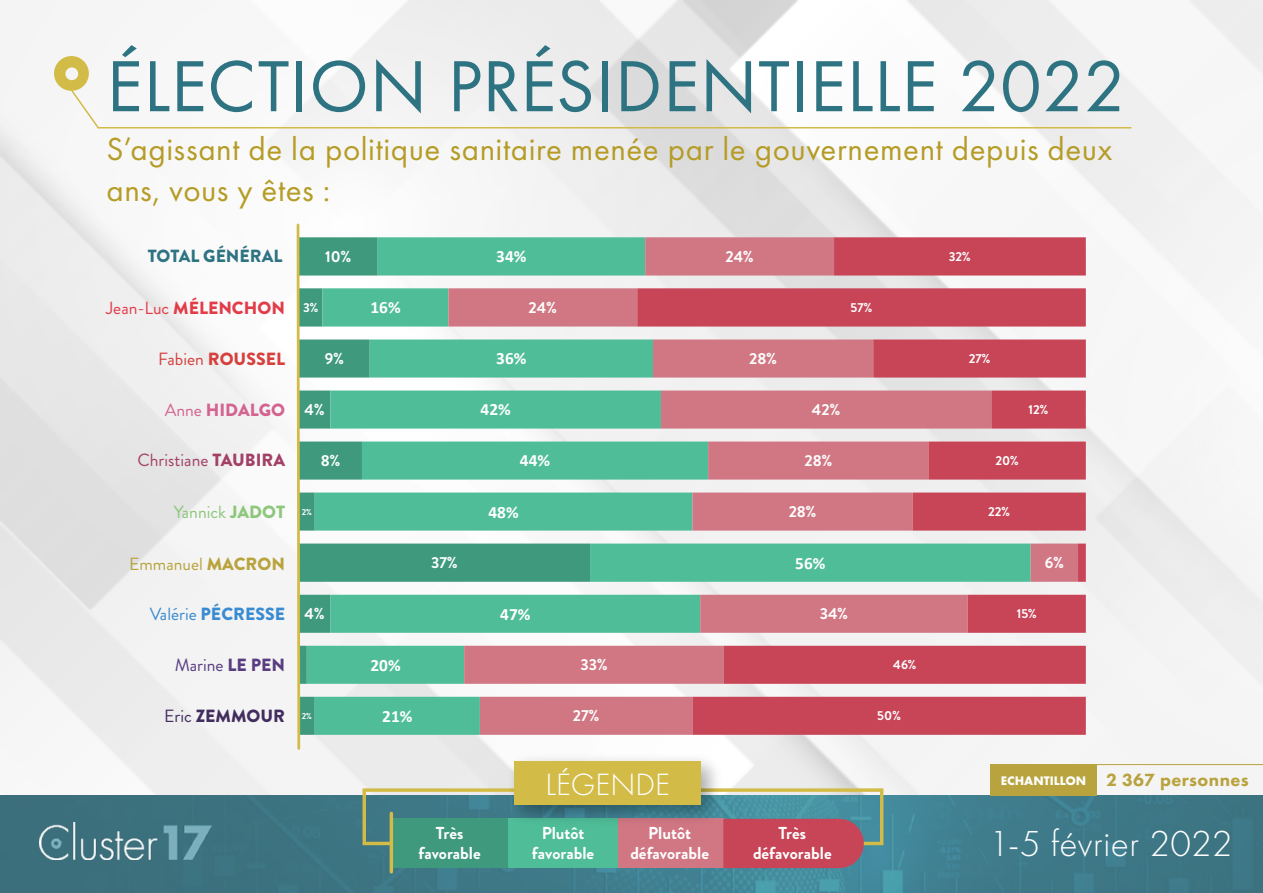
<style>
.page{position:relative;width:1263px;height:893px;background:#fff}
.page>*{position:absolute;margin:0;border:0;box-sizing:border-box;transform-origin:0 0}
.t1{font:75px "Futura PT";letter-spacing:.005em;color:#2e7382}
.t2{font:300 37.5px "Futura PT";letter-spacing:.01em;color:#fff}
.t3{font:33px/40.5px "Futura PT";letter-spacing:.015em;color:#b59c26}
.t4{font:300 31.95px "Futura PT";color:#fff}
.t5{font:800 24px "Futura PT";color:#fff}
.t6{font:800 18.3px "Futura PT";letter-spacing:.02em;color:#b8a33e}
.t7{font:17.7px "Brandon Grotesque";color:#a34066}
.t8{font:900 17.7px "Brandon Grotesque";color:#e33c49}
.t9{font:900 17.7px "Brandon Grotesque";color:#398bd2}
.t10{font:17.7px "Brandon Grotesque";color:#b8a33d}
.t11{font:900 17.7px "Brandon Grotesque";color:#d6403d}
.t12{font:17.7px "Brandon Grotesque";color:#8cc77b}
.t13{font:900 17.7px "Brandon Grotesque";color:#d4638f}
.t14{font:17.7px "Brandon Grotesque";color:#593d82}
.t15{font:900 17.7px "Brandon Grotesque";color:#422e5e}
.t16{font:900 17.55px "Brandon Grotesque";color:#2e7382}
.t17{font:700 17.25px/20.7px "Brandon Grotesque";color:#fff;text-align:center}
.t18{font:700 17.25px "Calibri";letter-spacing:.005em;color:#fff}
.t19{font:700 15.9px "Brandon Grotesque";letter-spacing:.005em;color:#fff}
.t20{font:700 12.9px "Brandon Grotesque";letter-spacing:.005em;color:#fff}
.t21{font:700 8.7px "Brandon Grotesque";color:#fff}
.s1{font-weight:400}
.s2{font-weight:900}
.s3{font-weight:700;font-size:12.9px;color:#fff}
</style>
<div class="page">
<img style="left:0;top:0;width:1263px;height:795px">
<img style="left:0;top:795px;width:1263px;height:98px">
<img style="left:39px;top:822px;width:173px;height:38px">
<svg style="left:307px;top:237px;width:141px;height:498px;fill:#4fbd98"></svg>
<svg style="left:448px;top:237px;width:189px;height:498px;fill:#4fbd98"></svg>
<svg style="left:637px;top:237px;width:449px;height:498px;background:#c6878e"></svg>
<hr style="left:98px;top:127px;width:1033px;height:1px;background:#d3bb47">
<svg style="left:54px;top:56px;width:47px;height:74px"></svg>
<svg style="left:295px;top:222px;width:7px;height:529px"></svg>
<div style="left:990px;top:764px;width:106px;height:31px;background:#b8a33e"></div>
<hr style="left:1096px;top:764px;width:167px;height:1px;background:#b8a33e">
<div style="left:362px;top:788px;width:521px;height:57px;border:3px solid #d3bb47"></div>
<div style="left:391px;top:819px;width:117px;height:49px;background:#3f997c"></div>
<div style="left:508px;top:819px;width:110px;height:49px;background:#4fbd98"></div>
<div style="left:618px;top:819px;width:105px;height:49px;background:#d17783"></div>
<div style="left:723px;top:819px;width:141px;height:49px;background:#c84457"></div>
<hr style="left:390px;top:813px;width:3px;height:59px;background:#d3bb47">
<div style="left:506px;top:752px;width:217px;height:76px;background:#000;opacity:.35"></div>
<div style="left:515px;top:761px;width:186px;height:43px;background:#d3bb47"></div>
<h1 class="t1" style="left:107px;top:42px;width:1021px">ÉLECTION PRÉSIDENTIELLE 2022</h1>
<p class="t3" style="left:107px;top:129px;width:1007px">S’agissant de la politique sanitaire menée par le gouvernement depuis deux ans, vous y êtes :</p>
<p class="t16" style="left:148px;top:243px;width:136px">TOTAL GÉNÉRAL</p>
<p class="t19" style="left:325px;top:245px;width:28px">10%</p>
<p class="t18" style="left:496px;top:244px;width:32px">34%</p>
<p class="t19" style="left:725px;top:245px;width:30px">24%</p>
<p class="t20" style="left:949px;top:247px;width:24px">32%</p>
<p class="t8" style="left:106px;top:295px;width:180px"><span class="s1">Jean-Luc</span> MÉLENCHON</p>
<p class="t20" style="left:303px;top:298px;width:17px">3%</p>
<p class="t18" style="left:370px;top:295px;width:32px">16%</p>
<p class="t19" style="left:529px;top:296px;width:30px">24%</p>
<p class="t20" style="left:851px;top:298px;width:23px">57%</p>
<p class="t11" style="left:158px;top:346px;width:128px"><span class="s1">Fabien</span> ROUSSEL</p>
<p class="t19" style="left:325px;top:347px;width:21px">9%</p>
<p class="t13" style="left:165px;top:397px;width:122px"><span class="s1">Anne</span> HIDALGO</p>
<p class="t7" style="left:138px;top:448px;width:149px">Christiane <span class="s2">TAUBIRA</span></p>
<p class="t19" style="left:305px;top:398px;width:22px">4%</p>
<p class="t19" style="left:321px;top:449px;width:21px">8%</p>
<p class="t12" style="left:174px;top:500px;width:113px">Yannick <span class="s2">JADOT</span></p>
<p class="t21" style="left:302px;top:505px;width:12px">2%</p>
<p class="t18" style="left:496px;top:346px;width:32px">36%</p>
<p class="t18" style="left:481px;top:397px;width:32px">42%</p>
<p class="t18" style="left:520px;top:449px;width:32px">44%</p>
<p class="t18" style="left:488px;top:500px;width:32px">48%</p>
<p class="t19" style="left:749px;top:347px;width:29px">28%</p>
<p class="t19" style="left:812px;top:398px;width:30px">42%</p>
<p class="t19" style="left:804px;top:449px;width:29px">28%</p>
<p class="t19" style="left:789px;top:500px;width:29px">28%</p>
<p class="t20" style="left:969px;top:349px;width:23px">27%</p>
<p class="t20" style="left:1028px;top:400px;width:21px">12%</p>
<p class="t20" style="left:995px;top:452px;width:25px">20%</p>
<p class="t20" style="left:988px;top:503px;width:24px">22%</p>
<p class="t10" style="left:129px;top:552px;width:157px">Emmanuel <span class="s2">MACRON</span></p>
<p class="t9" style="left:150px;top:601px;width:137px"><span class="s1">Valérie</span> PÉCRESSE</p>
<p class="t19" style="left:305px;top:602px;width:22px">4%</p>
<p class="t19" style="left:431px;top:551px;width:28px">37%</p>
<p class="t18" style="left:500px;top:602px;width:32px">47%</p>
<p class="t18" style="left:795px;top:551px;width:32px">56%</p>
<p class="t19" style="left:820px;top:602px;width:30px">34%</p>
<p class="t19" style="left:1045px;top:551px;width:21px">6%</p>
<p class="t20" style="left:1017px;top:605px;width:22px">15%</p>
<p class="t14" style="left:175px;top:653px;width:112px">Marine <span class="s2">LE PEN</span></p>
<p class="t15" style="left:164px;top:703px;width:122px"><span class="s1">Eric</span> ZEMMOUR</p>
<p class="t21" style="left:302px;top:710px;width:12px">2%</p>
<p class="t18" style="left:370px;top:653px;width:32px">20%</p>
<p class="t18" style="left:382px;top:704px;width:32px">21%</p>
<p class="t19" style="left:580px;top:653px;width:29px">33%</p>
<p class="t19" style="left:573px;top:704px;width:28px">27%</p>
<p class="t20" style="left:893px;top:656px;width:25px">46%</p>
<p class="t20" style="left:877px;top:707px;width:25px">50%</p>
<p class="t4" style="left:545px;top:766px;width:126px">LÉGENDE</p>
<p class="t6" style="left:1001px;top:768px;width:249px"><span class="s3">ECHANTILLON</span> 2 367 personnes</p>
<p class="t17" style="left:418px;top:822px;width:64px">Très favorable</p>
<p class="t17" style="left:532px;top:822px;width:64px">Plutôt favorable</p>
<p class="t17" style="left:630px;top:822px;width:80px">Plutôt défavorable</p>
<p class="t17" style="left:753px;top:822px;width:80px">Très défavorable</p>
<p class="t5" style="left:467px;top:830px;width:214px">en partenariat avec</p>
<p class="t2" style="left:989px;top:822px;width:245px">1-5 février 2022</p>
</div>
